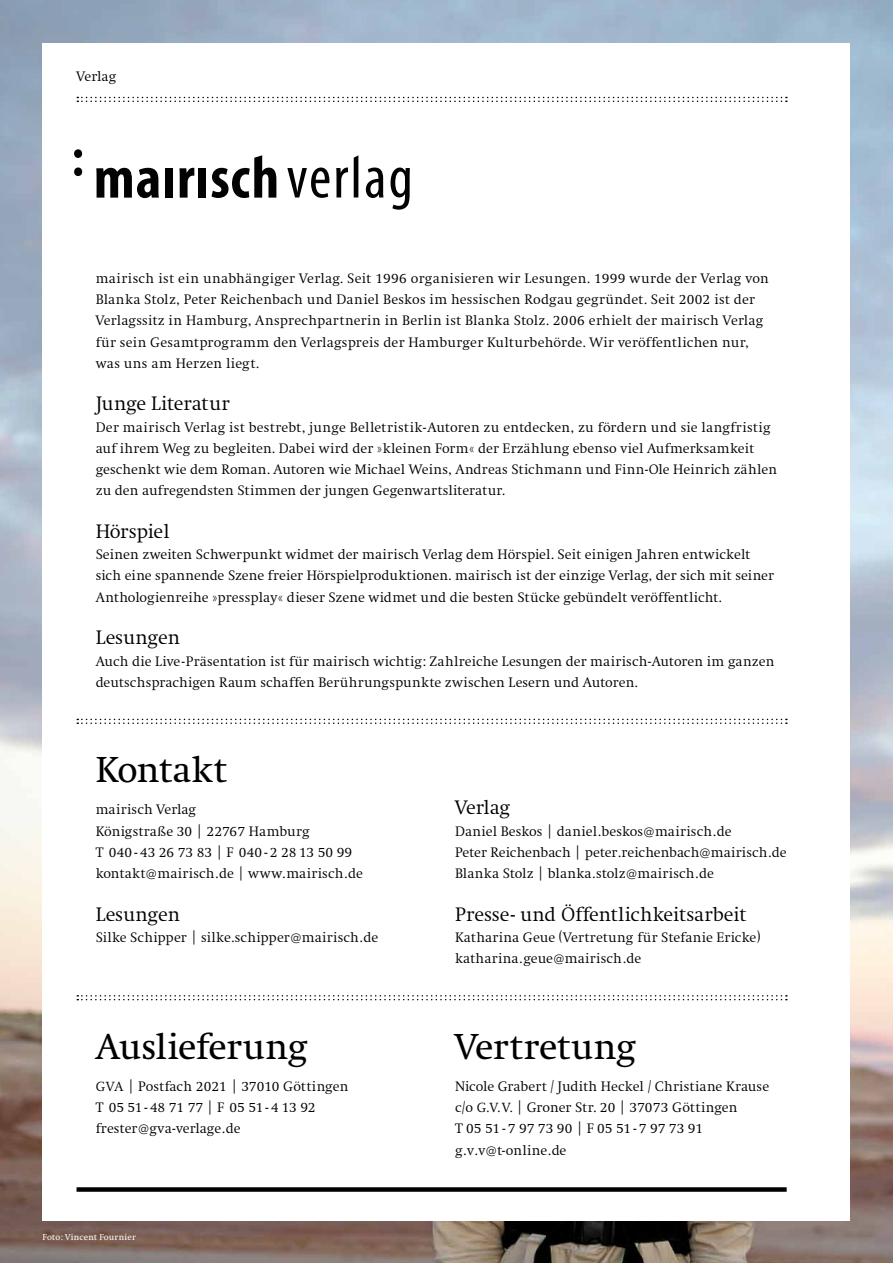
<style>
.page{position:relative;width:893px;height:1263px;background:#fff}
.page>*{position:absolute;margin:0;border:0;box-sizing:border-box;transform-origin:0 0}
.t1{font:37.5px "Swift";letter-spacing:-.005em;color:#000}
.t2{font:300 20.25px "Swift";letter-spacing:-.01em;color:#000}
.t3{font:300 14.25px/21.3px "Swift";letter-spacing:.01em;color:#000}
.t4{font:9px "Swift";letter-spacing:.015em;color:#fff}
.s1{font-size:13.8px}
</style>
<div class="page">
<img style="left:0;top:0;width:893px;height:1263px">
<div style="left:43px;top:43px;width:807px;height:1177px;background:#fff"></div>
<div style="left:77px;top:1187px;width:710px;height:5px;background:#000"></div>
<svg style="left:77px;top:97px;width:710px;height:5px"></svg>
<svg style="left:77px;top:719px;width:710px;height:5px"></svg>
<svg style="left:77px;top:995px;width:710px;height:5px"></svg>
<svg style="left:96px;top:168px;width:63px;height:30px"></svg>
<div style="left:165px;top:168px;width:8px;height:30px;background:#020202"></div>
<svg style="left:179px;top:168px;width:15px;height:30px"></svg>
<div style="left:199px;top:168px;width:7px;height:30px;background:#020202"></div>
<div style="left:74px;top:167px;width:8px;height:9px;background:#020202;border-radius:50%"></div>
<div style="left:74px;top:149px;width:8px;height:9px;background:#020202;border-radius:50%"></div>
<svg style="left:287px;top:168px;width:42px;height:30px"></svg>
<svg style="left:336px;top:168px;width:12px;height:29px"></svg>
<svg style="left:354px;top:155px;width:4px;height:42px"></svg>
<svg style="left:366px;top:168px;width:17px;height:30px"></svg>
<svg style="left:391px;top:168px;width:19px;height:42px"></svg>
<svg style="left:211px;top:155px;width:65px;height:43px"></svg>
<p class="t3" style="left:77px;top:66px;width:41px">Verlag</p>
<p class="t3" style="left:96px;top:268px;width:675px">mairisch ist ein unabhängiger Verlag. Seit 1996 organisieren wir Lesungen. 1999 wurde der Verlag von Blanka Stolz, Peter Reichenbach und Daniel Beskos im hessischen Rodgau gegründet. Seit 2002 ist der Verlagssitz in Hamburg, Ansprechpartnerin in Berlin ist Blanka Stolz. 2006 erhielt der mairisch Verlag für sein Gesamtprogramm den Verlagspreis der Hamburger Kulturbehörde. Wir veröffentlichen nur, was uns am Herzen liegt.</p>
<h2 class="t2" style="left:96px;top:393px;width:136px">Junge Literatur</h2>
<p class="t3" style="left:96px;top:417px;width:683px">Der mairisch Verlag ist bestrebt, junge Belletristik-Autoren zu entdecken, zu fördern und sie langfristig auf ihrem Weg zu begleiten. Dabei wird der »kleinen Form« der Erzählung ebenso viel Aufmerksamkeit geschenkt wie dem Roman. Autoren wie Michael Weins, Andreas Stichmann und Finn-Ole Heinrich zählen zu den aufregendsten Stimmen der jungen Gegenwartsliteratur.</p>
<h2 class="t2" style="left:96px;top:520px;width:75px">Hörspiel</h2>
<p class="t3" style="left:96px;top:544px;width:680px">Seinen zweiten Schwerpunkt widmet der mairisch Verlag dem Hörspiel. Seit einigen Jahren entwickelt sich eine spannende Szene freier Hörspielproduktionen. mairisch ist der einzige Verlag, der sich mit seiner<br>Anthologienreihe »pressplay« dieser Szene widmet und die besten Stücke gebündelt veröffentlicht.</p>
<h2 class="t2" style="left:96px;top:627px;width:86px">Lesungen</h2>
<p class="t3" style="left:96px;top:650px;width:680px">Auch die Live-Präsentation ist für mairisch wichtig: Zahlreiche Lesungen der mairisch-Autoren im ganzen deutschsprachigen Raum schaffen Berührungspunkte zwischen Lesern und Autoren.</p>
<h1 class="t1" style="left:96px;top:750px;width:133px">Kontakt</h1>
<p class="t3" style="left:96px;top:799px;width:269px">mairisch Verlag<br>Königstraße 30 | 22767 Hamburg<br>T 040 - 43 26 73 83 | F 040 - 2 28 13 50 99 kontakt@mairisch.de | www.mairisch.de</p>
<h2 class="t2" style="left:96px;top:903px;width:86px">Lesungen</h2>
<p class="t3" style="left:96px;top:927px;width:284px">Silke Schipper | silke.schipper@mairisch.de</p>
<h1 class="t1" style="left:96px;top:1026px;width:214px">Auslieferung</h1>
<p class="t3" style="left:96px;top:1076px;width:254px"><span class="s1">GVA</span> | Postfach 2021 | 37010 Göttingen<br>T 05 51- 48 71 77 | F 05 51- 4 13 92 frester@gva-verlage.de</p>
<p class="t4" style="left:43px;top:1232px;width:95px">Foto: Vincent Fournier</p>
<h2 class="t2" style="left:455px;top:797px;width:57px">Verlag</h2>
<p class="t3" style="left:455px;top:820px;width:333px">Daniel Beskos | daniel.beskos@mairisch.de<br>Peter Reichenbach | peter.reichenbach@mairisch.de<br>Blanka Stolz | blanka.stolz@mairisch.de</p>
<h2 class="t2" style="left:455px;top:903px;width:293px">Presse- und Öffentlichkeitsarbeit</h2>
<p class="t3" style="left:455px;top:927px;width:307px">Katharina Geue (Vertretung für Stefanie Ericke) katharina.geue@mairisch.de</p>
<h1 class="t1" style="left:455px;top:1026px;width:183px">Vertretung</h1>
<p class="t3" style="left:455px;top:1076px;width:316px">Nicole Grabert / Judith Heckel / Christiane Krause c/o <span class="s1">G.V.V.</span> | Groner Str. 20 | 37073 Göttingen<br>T 05 51 - 7 97 73 90 | F 05 51 - 7 97 73 91 g.v.v@t-online.de</p>
</div>
